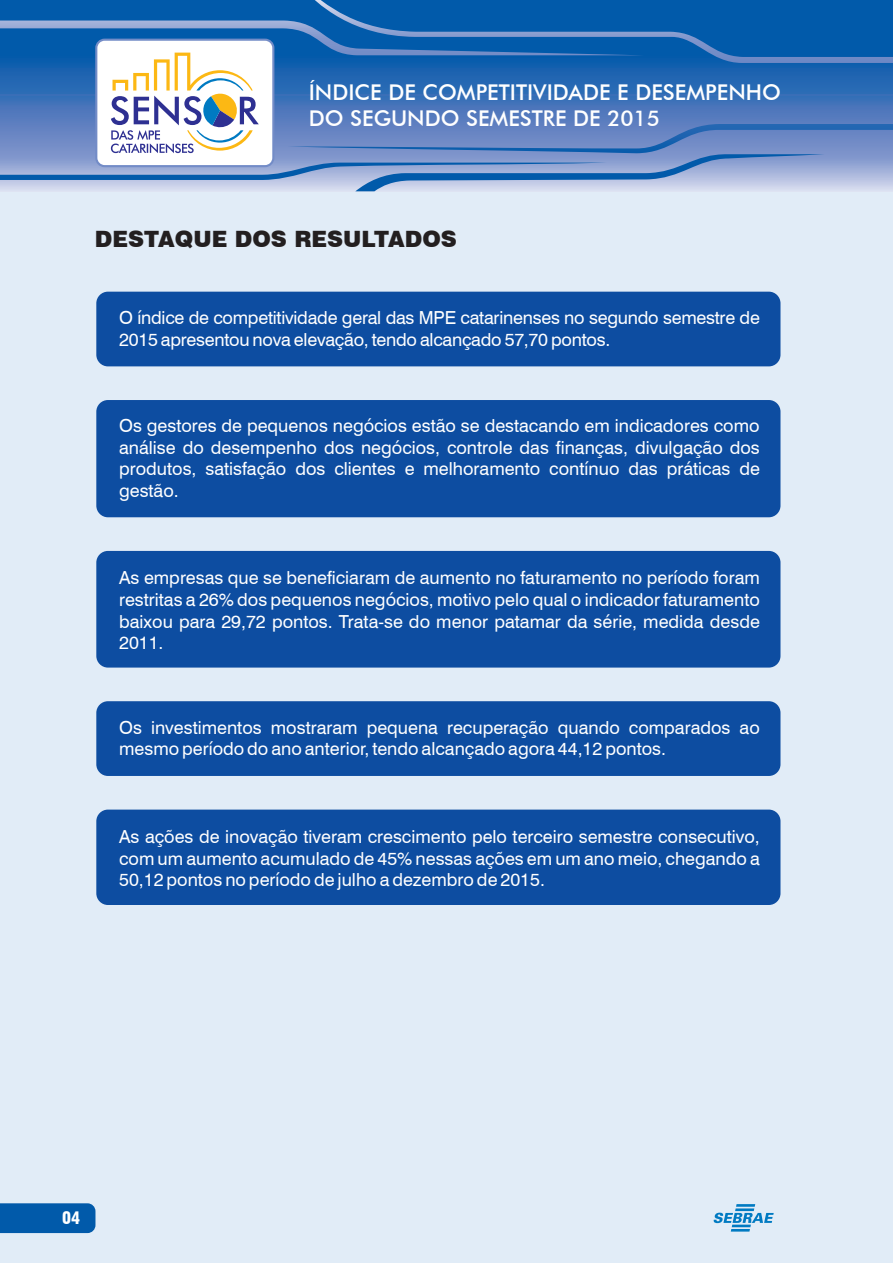
<style>
.page{position:relative;width:893px;height:1263px;background:#e1ecf7}
.page>*{position:absolute;margin:0;border:0;box-sizing:border-box;transform-origin:0 0}
.t1{font:900 22.5px "Swiss 721 BT";color:#231f20}
.t2{font:500 21.75px/26.1px "Futura BT";color:#fff}
.t3{font:18px/21.6px "Swiss 721 BT";color:#fff;text-align:justify}
.t4{font:900 condensed 16.8px "Swiss 721 BT";color:#fff}
</style>
<div class="page">
<svg style="left:714px;top:1204px;width:60px;height:27px"></svg>
<div style="left:0;top:1203px;width:95px;height:30px;background:#015aaa"></div>
<svg style="left:0;top:0;width:893px;height:191px;background:#5787c0"></svg>
<div style="left:96px;top:292px;width:684px;height:74px;background:#0d4da1;border-radius:12px"></div>
<div style="left:96px;top:551px;width:684px;height:117px;background:#0d4da1;border-radius:12px"></div>
<div style="left:96px;top:400px;width:684px;height:117px;background:#0d4da1;border-radius:12px"></div>
<div style="left:96px;top:701px;width:684px;height:75px;background:#0d4da1;border-radius:12px"></div>
<div style="left:96px;top:809px;width:684px;height:96px;background:#0d4da1;border-radius:12px"></div>
<p class="t2" style="left:309px;top:81px;width:474px">ÍNDICE DE COMPETITIVIDADE E DESEMPENHO<br>DO SEGUNDO SEMESTRE DE 2015</p>
<p class="t1" style="left:95px;top:229px;width:364px">DESTAQUE DOS RESULTADOS</p>
<p class="t3" style="left:119px;top:308px;width:642px">O índice de competitividade geral das MPE catarinenses no segundo semestre de<br>2015 apresentou nova elevação, tendo alcançado 57,70 pontos.</p>
<p class="t3" style="left:119px;top:417px;width:642px">Os gestores de pequenos negócios estão se destacando em indicadores como análise do desempenho dos negócios, controle das finanças, divulgação dos produtos, satisfação dos clientes e melhoramento contínuo das práticas de gestão.</p>
<p class="t3" style="left:119px;top:569px;width:642px">As empresas que se beneficiaram de aumento no faturamento no período foram restritas a 26% dos pequenos negócios, motivo pelo qual o indicador faturamento baixou para 29,72 pontos. Trata-se do menor patamar da série, medida desde 2011.</p>
<p class="t3" style="left:119px;top:718px;width:642px">Os investimentos mostraram pequena recuperação quando comparados ao mesmo período do ano anterior, tendo alcançado agora 44,12 pontos.</p>
<p class="t3" style="left:119px;top:828px;width:642px">As ações de inovação tiveram crescimento pelo terceiro semestre consecutivo, com um aumento acumulado de 45% nessas ações em um ano meio, chegando a 50,12 pontos no período de julho a dezembro de 2015.</p>
<p class="t4" style="left:62px;top:1211px;width:19px">04</p>
</div>
